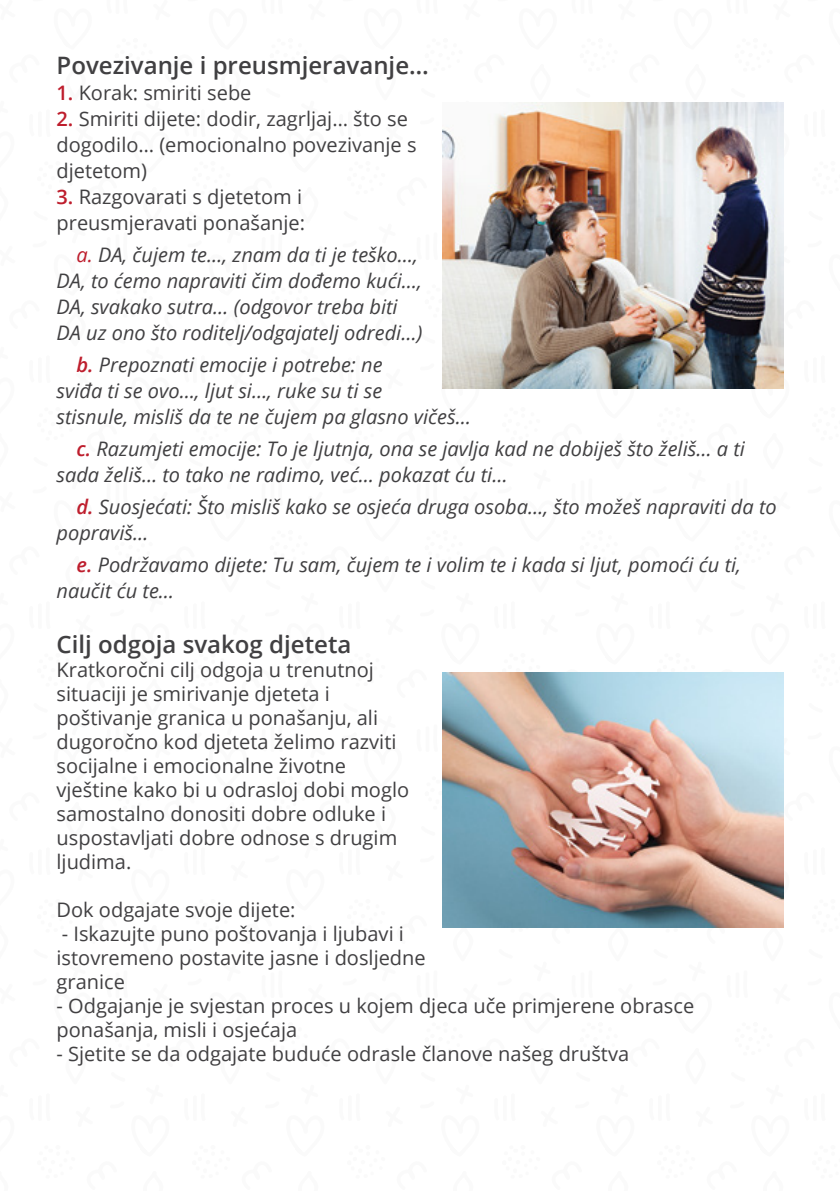
<style>
.page{position:relative;width:840px;height:1191px;background:#fff}
.page>*{position:absolute;margin:0;border:0;box-sizing:border-box;transform-origin:0 0}
.t1{font:600 24px "Open Sans";color:#414042}
.t2{font:20px/24px "Open Sans";color:#414042}
.t3{font:italic 20px/26px "Open Sans";color:#414042}
.s1{font-weight:600;color:#be1e2d}
.s2{color:#be1e2d}
</style>
<div class="page">
<img style="left:442px;top:103px;width:340px;height:286px">
<img style="left:442px;top:672px;width:340px;height:255px">
<p class="t1" style="left:56px;top:49px;width:373px">Povezivanje i preusmjeravanje…</p>
<p class="t2" style="left:56px;top:80px;width:196px"><span class="s1">1.</span> Korak: smiriti sebe</p>
<p class="t2" style="left:56px;top:105px;width:361px;line-height:26px"><span class="s1">2.</span> Smiriti dijete: dodir, zagrljaj… što se dogodilo… (emocionalno povezivanje s djetetom)</p>
<p class="t2" style="left:56px;top:183px;width:250px;line-height:26px"><span class="s1">3.</span> Razgovarati s djetetom i preusmjeravati ponašanje:</p>
<p class="t3" style="left:56px;top:241px;width:367px;text-indent:20px"><span class="s2">a.</span> DA, čujem te…, znam da ti je teško…, DA, to ćemo napraviti čim dođemo kući…, DA, svakako sutra… (odgovor treba biti DA uz ono što roditelj/odgajatelj odredi…)</p>
<p class="t3" style="left:56px;top:351px;width:415px;text-indent:20px"><span class="s1">b.</span> Prepoznati emocije i potrebe: ne<br>sviđa ti se ovo…, ljut si…, ruke su ti se<br>stisnule, misliš da te ne čujem pa glasno vičeš…</p>
<p class="t3" style="left:56px;top:435px;width:689px;text-indent:20px"><span class="s1">c.</span> Razumjeti emocije: To je ljutnja, ona se javlja kad ne dobiješ što želiš… a ti sada želiš… to tako ne radimo, već… pokazat ću ti…</p>
<p class="t3" style="left:56px;top:493px;width:721px;text-indent:20px"><span class="s1">d.</span> Suosjećati: Što misliš kako se osjeća druga osoba…, što možeš napraviti da to popraviš…</p>
<p class="t3" style="left:56px;top:551px;width:685px;text-indent:20px"><span class="s1">e.</span> Podržavamo dijete: Tu sam, čujem te i volim te i kada si ljut, pomoći ću ti, naučit ću te…</p>
<p class="t1" style="left:56px;top:628px;width:296px">Cilj odgoja svakog djeteta</p>
<p class="t2" style="left:56px;top:657px;width:354px">Kratkoročni cilj odgoja u trenutnoj situaciji je smirivanje djeteta i poštivanje granica u ponašanju, ali dugoročno kod djeteta želimo razviti socijalne i emocionalne životne vještine kako bi u odrasloj dobi moglo samostalno donositi dobre odluke i uspostavljati dobre odnose s drugim ljudima.</p>
<p class="t2" style="left:56px;top:897px;width:240px">Dok odgajate svoje dijete:</p>
<p class="t2" style="left:56px;top:921px;width:370px">- Iskazujte puno poštovanja i ljubavi i istovremeno postavite jasne i dosljedne granice</p>
<p class="t2" style="left:56px;top:993px;width:639px">- Odgajanje je svjestan proces u kojem djeca uče primjerene obrasce ponašanja, misli i osjećaja</p>
<p class="t2" style="left:56px;top:1041px;width:573px">- Sjetite se da odgajate buduće odrasle članove našeg društva</p>
</div>
